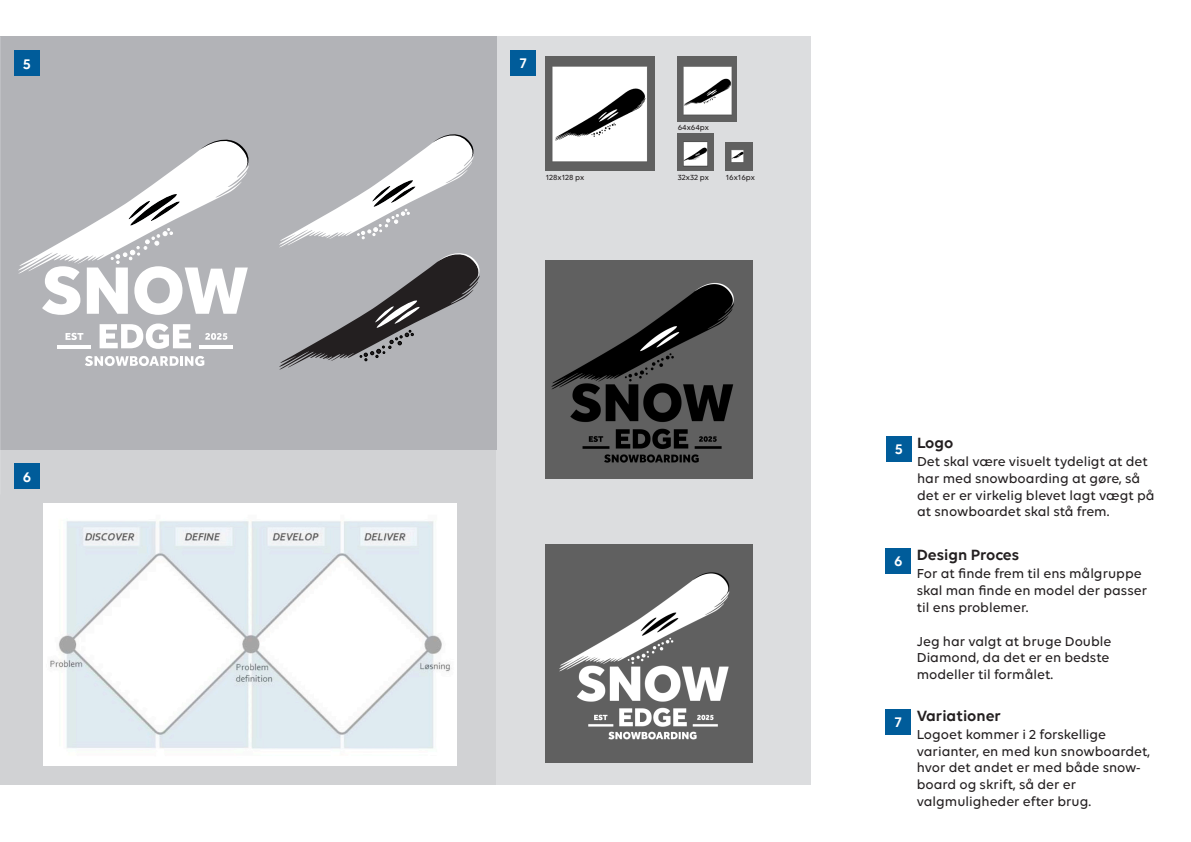
<style>
.page{position:relative;width:1191px;height:842px;background:#fff}
.page>*{position:absolute;margin:0;border:0;box-sizing:border-box;transform-origin:0 0}
.t1{font:600 16px "Volte";color:#231f20}
.t2{font:600 15px "Volte";color:#fff}
.t3{font:500 14px/16.8px "Volte";color:#231f20}
.t4{font:500 8px "Volte";color:#231f20}
</style>
<div class="page">
<div style="left:886px;top:436px;width:25px;height:26px;background:#005c9a"></div>
<div style="left:885px;top:548px;width:26px;height:26px;background:#005c9a"></div>
<div style="left:885px;top:709px;width:26px;height:25px;background:#005c9a"></div>
<div style="left:0;top:449px;width:496px;height:336px;background:#d1d2d4"></div>
<div style="left:496px;top:36px;width:315px;height:749px;background:#dcdddf"></div>
<div style="left:0;top:36px;width:496px;height:413px;background:#b2b3b7"></div>
<svg style="left:100px;top:323px;width:91px;height:26px"></svg>
<hr style="left:199px;top:346px;width:34px;height:3px;background:#fff">
<hr style="left:58px;top:346px;width:33px;height:3px;background:#fff">
<svg style="left:66px;top:333px;width:17px;height:7px"></svg>
<svg style="left:205px;top:333px;width:22px;height:7px"></svg>
<svg style="left:85px;top:356px;width:119px;height:10px"></svg>
<svg style="left:18px;top:139px;width:231px;height:176px"></svg>
<svg style="left:279px;top:134px;width:201px;height:236px"></svg>
<img style="left:44px;top:503px;width:412px;height:262px">
<div style="left:14px;top:463px;width:26px;height:26px;background:#005c9a"></div>
<div style="left:510px;top:50px;width:26px;height:26px;background:#005c9a"></div>
<img style="left:546px;top:57px;width:108px;height:113px">
<img style="left:677px;top:57px;width:59px;height:64px">
<img style="left:677px;top:134px;width:36px;height:36px">
<img style="left:726px;top:142px;width:27px;height:28px">
<img style="left:546px;top:260px;width:207px;height:218px">
<img style="left:546px;top:544px;width:207px;height:218px">
<div style="left:14px;top:51px;width:26px;height:25px;background:#005c9a"></div>
<p class="t2" style="left:23px;top:55px;width:10px">5</p>
<p class="t2" style="left:520px;top:54px;width:8px">7</p>
<p class="t4" style="left:677px;top:122px;width:33px">64x64px</p>
<p class="t4" style="left:546px;top:173px;width:40px">128x128 px</p>
<p class="t4" style="left:677px;top:173px;width:33px">32x32 px</p>
<p class="t4" style="left:726px;top:173px;width:31px">16x16px</p>
<p class="t2" style="left:23px;top:468px;width:10px">6</p>
<p class="t2" style="left:894px;top:440px;width:10px">5</p>
<p class="t1" style="left:917px;top:433px;width:38px">Logo</p>
<p class="t3" style="left:917px;top:453px;width:239px">Det skal være visuelt tydeligt at det har med snowboarding at gøre, så det er er virkelig blevet lagt vægt på at snowboardet skal stå frem.</p>
<p class="t2" style="left:894px;top:553px;width:10px">6</p>
<p class="t2" style="left:895px;top:713px;width:8px">7</p>
<p class="t1" style="left:916px;top:546px;width:104px">Design Proces</p>
<p class="t3" style="left:916px;top:565px;width:232px">For at finde frem til ens målgruppe skal man finde en model der passer til ens problemer.</p>
<p class="t3" style="left:916px;top:632px;width:196px">Jeg har valgt at bruge Double</p>
<p class="t3" style="left:916px;top:649px;width:194px">Diamond, da det er en bedste</p>
<p class="t3" style="left:916px;top:666px;width:138px">modeller til formålet.</p>
<p class="t1" style="left:916px;top:706px;width:86px">Variationer</p>
<p class="t3" style="left:916px;top:725px;width:191px">Logoet kommer i 2 forskellige</p>
<p class="t3" style="left:916px;top:742px;width:235px">varianter, en med kun snowboardet, hvor det andet er med både snow&shy;board og skrift, så der er</p>
<p class="t3" style="left:916px;top:793px;width:176px">valgmuligheder efter brug.</p>
</div>
